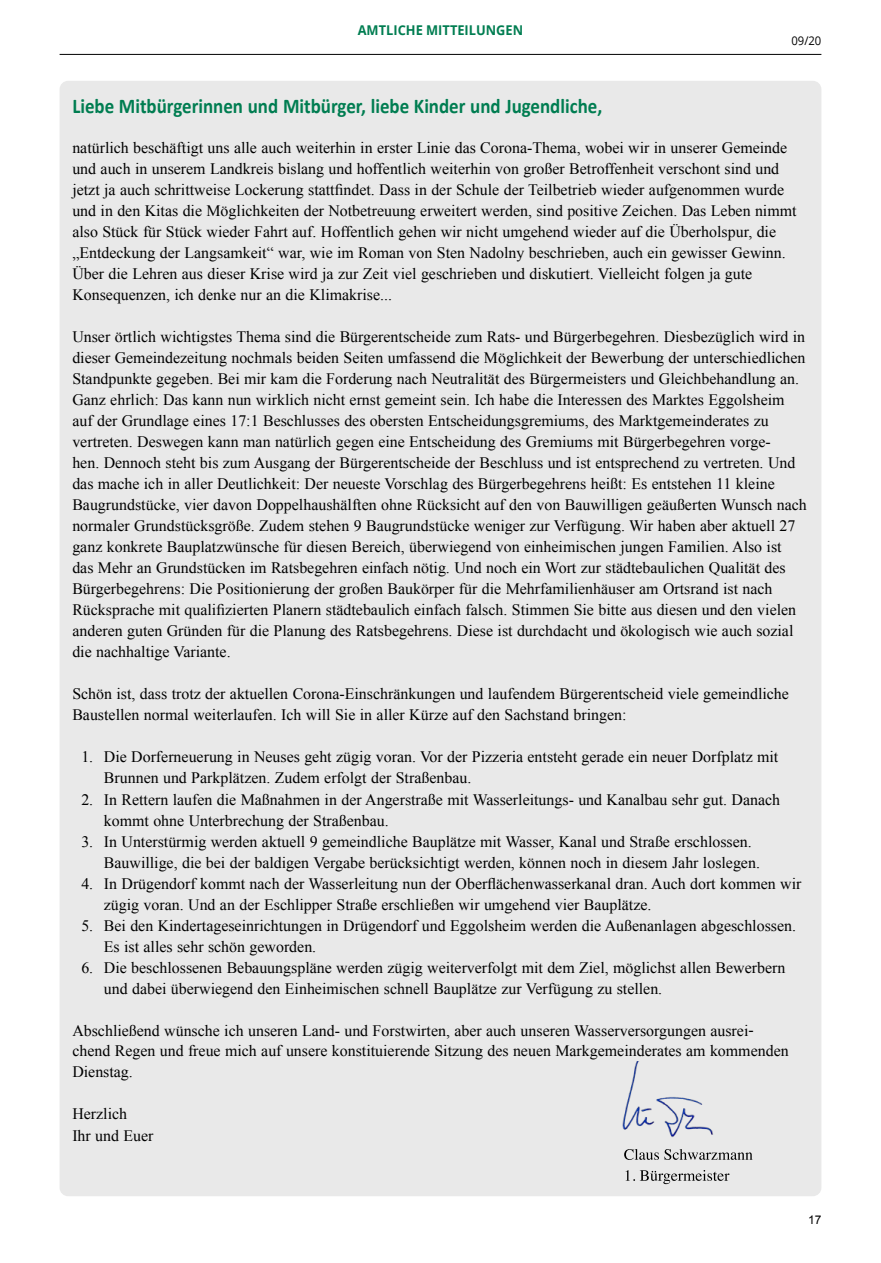
<style>
.page{position:relative;width:881px;height:1263px;background:#fff}
.page>*{position:absolute;margin:0;border:0;box-sizing:border-box;transform-origin:0 0}
.t1{font:700 21px "Calibri";color:#007d51;scale:.9 1}
.t2{font:15.9px/21px "Times New Roman";color:#000}
.t3{font:700 13.5px "Open Sans";color:#007d51;scale:.95 1}
.t4{font:12px "Open Sans";color:#000;scale:.94 1}
.t5{font:12px "Arial";color:#000}
</style>
<div class="page">
<hr style="left:60px;top:54px;width:761px;height:1px;background:#000">
<div style="left:60px;top:81px;width:761px;height:1115px;background:#e9e9e9;border-radius:9px"></div>
<img style="left:622px;top:1062px;width:91px;height:75px">
<svg style="left:625px;top:1170px;width:104px;height:14px"></svg>
<svg style="left:624px;top:1149px;width:128px;height:11px"></svg>
<p class="t3" style="left:357px;top:21px;width:175px">AMTLICHE MITTEILUNGEN</p>
<p class="t4" style="left:791px;top:32px;width:33px">09/20</p>
<h1 class="t1" style="left:72px;top:92px;width:590px">Liebe Mitbürgerinnen und Mitbürger, liebe Kinder und Jugendliche,</h1>
<p class="t2" style="left:72px;top:137px;width:725px">natürlich beschäftigt uns alle auch weiterhin in erster Linie das Corona-Thema, wobei wir in unserer Gemeinde und auch in unserem Landkreis bislang und hoffentlich weiterhin von großer Betroffenheit verschont sind und jetzt ja auch schrittweise Lockerung stattfindet. Dass in der Schule der Teilbetrieb wieder aufgenommen wurde und in den Kitas die Möglichkeiten der Notbetreuung erweitert werden, sind positive Zeichen. Das Leben nimmt also Stück für Stück wieder Fahrt auf. Hoffentlich gehen wir nicht umgehend wieder auf die Überholspur, die „Entdeckung der Langsamkeit“ war, wie im Roman von Sten Nadolny beschrieben, auch ein gewisser Gewinn.<br>Über die Lehren aus dieser Krise wird ja zur Zeit viel geschrieben und diskutiert. Vielleicht folgen ja gute Konsequenzen, ich denke nur an die Klimakrise...</p>
<p class="t2" style="left:72px;top:326px;width:735px">Unser örtlich wichtigstes Thema sind die Bürgerentscheide zum Rats- und Bürgerbegehren. Diesbezüglich wird in dieser Gemeindezeitung nochmals beiden Seiten umfassend die Möglichkeit der Bewerbung der unterschiedlichen Standpunkte gegeben. Bei mir kam die Forderung nach Neutralität des Bürgermeisters und Gleichbehandlung an.<br>Ganz ehrlich: Das kann nun wirklich nicht ernst gemeint sein. Ich habe die Interessen des Marktes Eggolsheim auf der Grundlage eines 17:1 Beschlusses des obersten Entscheidungsgremiums, des Marktgemeinderates zu vertreten. Deswegen kann man natürlich gegen eine Entscheidung des Gremiums mit Bürgerbegehren vorge-<br>hen. Dennoch steht bis zum Ausgang der Bürgerentscheide der Beschluss und ist entsprechend zu vertreten. Und das mache ich in aller Deutlichkeit: Der neueste Vorschlag des Bürgerbegehrens heißt: Es entstehen 11 kleine Baugrundstücke, vier davon Doppelhaushälften ohne Rücksicht auf den von Bauwilligen geäußerten Wunsch nach normaler Grundstücksgröße. Zudem stehen 9 Baugrundstücke weniger zur Verfügung. Wir haben aber aktuell 27 ganz konkrete Bauplatzwünsche für diesen Bereich, überwiegend von einheimischen jungen Familien. Also ist das Mehr an Grundstücken im Ratsbegehren einfach nötig. Und noch ein Wort zur städtebaulichen Qualität des Bürgerbegehrens: Die Positionierung der großen Baukörper für die Mehrfamilienhäuser am Ortsrand ist nach Rücksprache mit qualifizierten Planern städtebaulich einfach falsch. Stimmen Sie bitte aus diesen und den vielen anderen guten Gründen für die Planung des Ratsbegehrens. Diese ist durchdacht und ökologisch wie auch sozial die nachhaltige Variante.</p>
<p class="t2" style="left:72px;top:683px;width:717px">Schön ist, dass trotz der aktuellen Corona-Einschränkungen und laufendem Bürgerentscheid viele gemeindliche<br>Baustellen normal weiterlaufen. Ich will Sie in aller Kürze auf den Sachstand bringen:</p>
<p class="t2" style="left:104px;top:746px;width:675px;text-indent:-22px">1. Die Dorferneuerung in Neuses geht zügig voran. Vor der Pizzeria entsteht gerade ein neuer Dorfplatz mit<br>Brunnen und Parkplätzen. Zudem erfolgt der Straßenbau.</p>
<p class="t2" style="left:104px;top:788px;width:677px;text-indent:-22px">2. In Rettern laufen die Maßnahmen in der Angerstraße mit Wasserleitungs- und Kanalbau sehr gut. Danach kommt ohne Unterbrechung der Straßenbau.</p>
<p class="t2" style="left:104px;top:830px;width:657px;text-indent:-22px">3. In Unterstürmig werden aktuell 9 gemeindliche Bauplätze mit Wasser, Kanal und Straße erschlossen.<br>Bauwillige, die bei der baldigen Vergabe berücksichtigt werden, können noch in diesem Jahr loslegen.</p>
<p class="t2" style="left:104px;top:872px;width:698px;text-indent:-22px">4. In Drügendorf kommt nach der Wasserleitung nun der Oberflächenwasserkanal dran. Auch dort kommen wir zügig voran. Und an der Eschlipper Straße erschließen wir umgehend vier Bauplätze.</p>
<p class="t2" style="left:104px;top:914px;width:693px;text-indent:-22px">5. Bei den Kindertageseinrichtungen in Drügendorf und Eggolsheim werden die Außenanlagen abgeschlossen.<br>Es ist alles sehr schön geworden.</p>
<p class="t2" style="left:104px;top:956px;width:682px;text-indent:-22px">6. Die beschlossenen Bebauungspläne werden zügig weiterverfolgt mit dem Ziel, möglichst allen Bewerbern und dabei überwiegend den Einheimischen schnell Bauplätze zur Verfügung zu stellen.</p>
<p class="t2" style="left:72px;top:1019px;width:717px">Abschließend wünsche ich unseren Land- und Forstwirten, aber auch unseren Wasserversorgungen ausrei&shy;chend Regen und freue mich auf unsere konstituierende Sitzung des neuen Markgemeinderates am kommenden<br>Dienstag.</p>
<p class="t2" style="left:72px;top:1103px;width:83px">Herzlich<br>Ihr und Euer</p>
<p class="t5" style="left:807px;top:1211px;width:15px">17</p>
</div>
